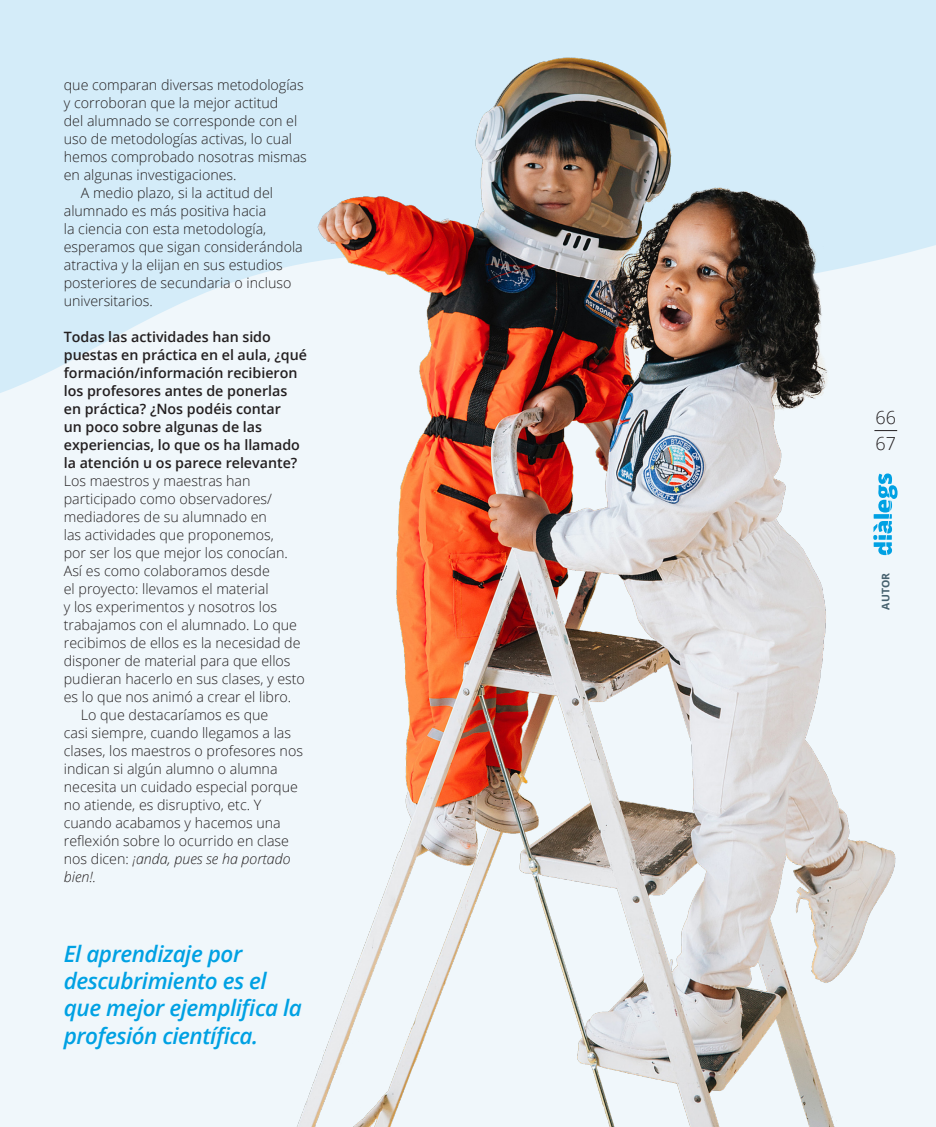
<style>
.page{position:relative;width:936px;height:1127px;background:#fff}
.page>*{position:absolute;margin:0;border:0;box-sizing:border-box;transform-origin:0 0}
.TEXTOS{font:italic 600 22.5px/27px "Open Sans";letter-spacing:-.02em;color:#00a1e3}
.TEXTOS-2{font:300 18px "Open Sans";color:#231f20}
.TEXTOS-3{font:300 14.25px/18px "Open Sans";color:#231f20}
.TEXTOS-4{font:600 14.25px/18px "Open Sans";color:#231f20}
.t1{font:700 10.5px "Open Sans";color:#46616e}
.s1{font-style:italic}
</style>
<div class="page">
<div style="left:0;top:0;width:935px;height:1127px;background:#d4ecf9"></div>
<div style="left:0;top:276px;width:251px;height:851px;background:#f0f7fb"></div>
<img style="left:251px;top:57px;width:684px;height:1070px">
<svg style="left:873px;top:473px;width:24px;height:82px;background:#8bd2f0"></svg>
<svg style="left:874px;top:430px;width:23px;height:1px"></svg>
<p class="TEXTOS-3" style="left:64px;top:75px;width:244px">que comparan diversas metodologías y corroboran que la mejor actitud<br>del alumnado se corresponde con el uso de metodologías activas, lo cual hemos comprobado nosotras mismas en algunas investigaciones.</p>
<p class="TEXTOS-3" style="left:64px;top:183px;width:240px;text-indent:17px">A medio plazo, si la actitud del alumnado es más positiva hacia<br>la ciencia con esta metodología, esperamos que sigan considerándola atractiva y la elijan en sus estudios posteriores de secundaria o incluso universitarios.</p>
<p class="TEXTOS-4" style="left:64px;top:328px;width:245px">Todas las actividades han sido puestas en práctica en el aula, ¿qué formación/información recibieron los profesores antes de ponerlas en práctica? ¿Nos podéis contar<br>un poco sobre algunas de las experiencias, lo que os ha llamado la atención u os parece relevante?</p>
<p class="TEXTOS-3" style="left:64px;top:471px;width:243px">Los maestros y maestras han participado como observadores/ mediadores de su alumnado en<br>las actividades que proponemos,<br>por ser los que mejor los conocían.<br>Así es como colaboramos desde<br>el proyecto: llevamos el material<br>y los experimentos y nosotros los trabajamos con el alumnado. Lo que recibimos de ellos es la necesidad de disponer de material para que ellos pudieran hacerlo en sus clases, y esto es lo que nos animó a crear el libro.</p>
<p class="TEXTOS-3" style="left:64px;top:705px;width:241px;text-indent:17px">Lo que destacaríamos es que<br>casi siempre, cuando llegamos a las clases, los maestros o profesores nos indican si algún alumno o alumna necesita un cuidado especial porque no atiende, es disruptivo, etc. Y cuando acabamos y hacemos una reflexión sobre lo ocurrido en clase nos dicen: <span class="s1">¡anda, pues se ha portado bien!.</span></p>
<p class="TEXTOS" style="left:64px;top:940px;width:239px">El aprendizaje por descubrimiento es el que mejor ejemplifica la profesión científica.</p>
<p class="TEXTOS-2" style="left:875px;top:406px;width:22px">66</p>
<p class="TEXTOS-2" style="left:875px;top:431px;width:22px">67</p>
<p class="t1" style="left:878px;top:610px;width:38px;rotate:-90deg">AUTOR</p>
</div>
